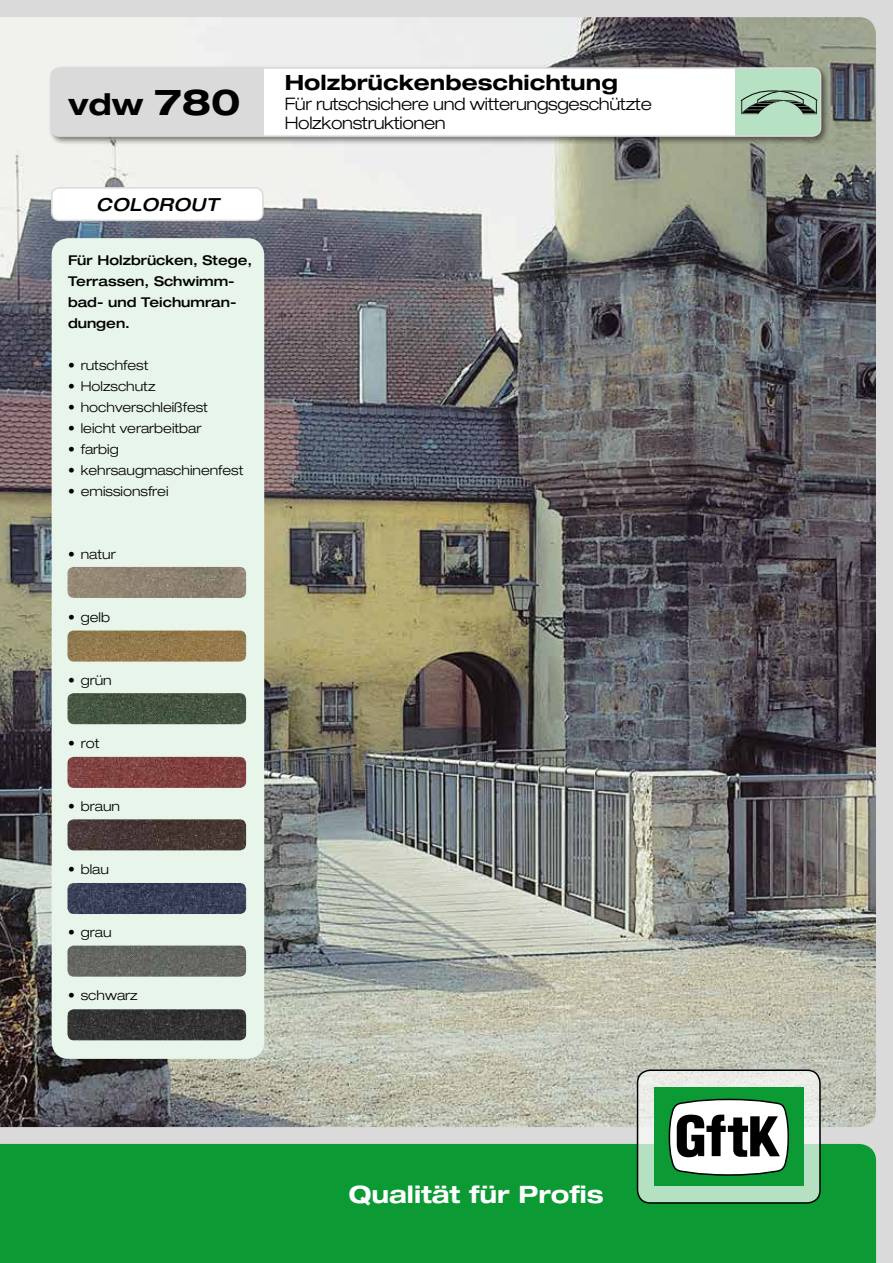
<style>
.page{position:relative;width:893px;height:1263px;background:#dadada}
.page>*{position:absolute;margin:0;border:0;box-sizing:border-box;transform-origin:0 0}
.t1{font:700 expanded 30px "Helvetica Neue LT Std";color:#000}
.t2{font:700 expanded 24px "Helvetica Neue LT Std";color:#fff}
.t3{font:700 expanded 21px "Helvetica Neue LT Std";color:#000}
.t4{font:italic 500 expanded 18px "Helvetica Neue LT Std";letter-spacing:.03em;color:#000}
.t5{font:300 expanded 17.25px/19.5px "Helvetica Neue LT Std";letter-spacing:-.02em;color:#000}
.t6{font:300 expanded 13.5px "Helvetica Neue LT Std";color:#000}
.t7{font:500 expanded 13.5px/21px "Helvetica Neue LT Std";color:#000}
.s1{font-size:36px}
</style>
<div class="page">
<div style="left:0;top:1144px;width:876px;height:119px;background:#0b9a33"></div>
<img style="left:0;top:17px;width:876px;height:1110px">
<svg style="left:637px;top:1070px;width:183px;height:133px;background:#d1e6d5"></svg>
<div style="left:637px;top:1069px;width:184px;height:135px;border:2px solid #000;border-radius:13px"></div>
<div style="left:654px;top:1087px;width:150px;height:99px;background:#0b9a33"></div>
<svg style="left:668px;top:1098px;width:121px;height:78px;background:#96a49a"></svg>
<div style="left:52px;top:188px;width:211px;height:32px;background:#fff;border-radius:8px"></div>
<div style="left:51px;top:187px;width:213px;height:34px;border:2px solid #dadada;border-radius:8px"></div>
<div style="left:52px;top:238px;width:212px;height:821px;background:#e7f5eb;border-radius:17px"></div>
<div style="left:48px;top:65px;width:782px;height:80px;background:#000;opacity:.5"></div>
<div style="left:51px;top:68px;width:770px;height:68px;background:#fff;border-radius:9px"></div>
<div style="left:51px;top:68px;width:213px;height:68px;background:#dadada"></div>
<div style="left:736px;top:68px;width:85px;height:68px;background:#b6e1c2"></div>
<svg style="left:741px;top:91px;width:76px;height:23px"></svg>
<div style="left:50px;top:67px;width:771px;height:70px;border:2px solid #dadada;border-radius:9px"></div>
<img style="left:68px;top:567px;width:178px;height:31px">
<img style="left:68px;top:819px;width:178px;height:31px">
<img style="left:68px;top:693px;width:178px;height:31px">
<img style="left:68px;top:945px;width:178px;height:32px">
<img style="left:68px;top:630px;width:178px;height:31px">
<img style="left:68px;top:883px;width:178px;height:31px">
<img style="left:68px;top:757px;width:178px;height:31px">
<img style="left:68px;top:1009px;width:178px;height:31px">
<h1 class="t1" style="left:68px;top:85px;width:174px">vdw <span class="s1">780</span></h1>
<h3 class="t4" style="left:96px;top:193px;width:124px">COLOROUT</h3>
<p class="t7" style="left:68px;top:249px;width:186px">Für Holzbrücken, Stege,<br>Terrassen, Schwimm&shy;bad- und Teichumran&shy;dungen.</p>
<p class="t6" style="left:68px;top:357px;width:82px">• rutschfest</p>
<p class="t6" style="left:68px;top:378px;width:89px">• Holzschutz</p>
<p class="t6" style="left:68px;top:399px;width:142px">• hochverschleißfest</p>
<p class="t6" style="left:68px;top:420px;width:135px">• leicht verarbeitbar</p>
<p class="t6" style="left:68px;top:441px;width:52px">• farbig</p>
<p class="t6" style="left:68px;top:462px;width:177px">• kehrsaugmaschinenfest</p>
<p class="t6" style="left:68px;top:483px;width:102px">• emissionsfrei</p>
<p class="t6" style="left:68px;top:546px;width:49px">• natur</p>
<p class="t6" style="left:68px;top:609px;width:43px">• gelb</p>
<p class="t6" style="left:68px;top:672px;width:45px">• grün</p>
<p class="t6" style="left:68px;top:735px;width:33px">• rot</p>
<p class="t6" style="left:68px;top:798px;width:54px">• braun</p>
<p class="t6" style="left:68px;top:861px;width:42px">• blau</p>
<p class="t6" style="left:68px;top:924px;width:45px">• grau</p>
<p class="t6" style="left:68px;top:987px;width:71px">• schwarz</p>
<h3 class="t3" style="left:285px;top:69px;width:334px">Holzbrückenbeschichtung</h3>
<p class="t5" style="left:285px;top:93px;width:369px">Für rutschsichere und witterungsgeschützte<br>Holzkonstruktionen</p>
<h2 class="t2" style="left:349px;top:1180px;width:257px">Qualität für Profis</h2>
</div>
